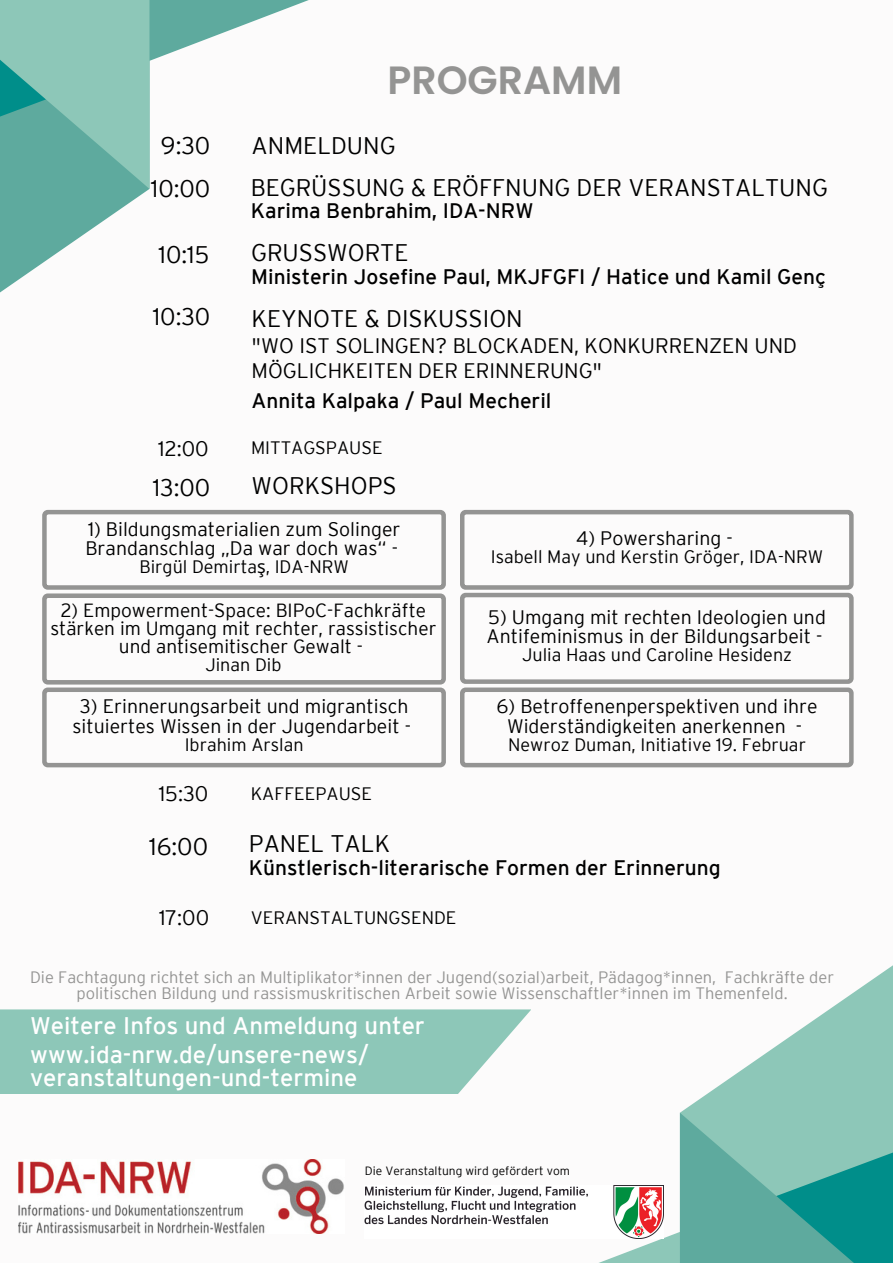
<style>
.page{position:relative;width:893px;height:1264px;background:#fff}
.page>*{position:absolute;margin:0;border:0;box-sizing:border-box;transform-origin:0 0}
.t1{font:600 39.3px "Poppins";color:#949493}
.t2{font:300 24px "Interstate";color:#000}
.t3{font:24px/29.2px "Interstate";color:#fff}
.t4{font:21px "Interstate";color:#000}
.t5{font:300 21px/25px "Interstate";color:#000}
.t6{font:300 19.5px/19px "Interstate";color:#000}
.t7{font:300 19.05px/18px "Interstate";color:#000;text-align:center}
.t8{font:300 18px "Interstate";color:#000}
.t9{font:300 16.5px/15.8px "Interstate";color:#949493;text-align:center}
.t10{font:300 12px "Interstate";color:#000}
.s1{font-family:"Noto Sans";font-weight:400}
</style>
<div class="page">
<div style="left:0;top:0;width:892px;height:1262px;background:#fcfbfb"></div>
<svg style="left:681px;top:966px;width:211px;height:146px"></svg>
<svg style="left:601px;top:1112px;width:291px;height:150px"></svg>
<svg style="left:0;top:189px;width:149px;height:104px"></svg>
<svg style="left:0;top:0;width:309px;height:189px"></svg>
<svg style="left:42px;top:510px;width:404px;height:257px"></svg>
<svg style="left:460px;top:510px;width:393px;height:257px"></svg>
<svg style="left:0;top:1009px;width:530px;height:84px;background:#94cabc"></svg>
<img style="left:19px;top:1159px;width:325px;height:74px">
<img style="left:364px;top:1185px;width:299px;height:52px">
<h1 class="t1" style="left:387px;top:53px;width:236px">PROGRAMM</h1>
<p class="t2" style="left:161px;top:136px;width:51px">9:30</p>
<p class="t2" style="left:251px;top:136px;width:145px">ANMELDUNG</p>
<p class="t2" style="left:151px;top:179px;width:61px">10:00</p>
<p class="t2" style="left:251px;top:178px;width:578px">BEGRÜSSUNG &amp; ERÖFFNUNG DER VERANSTALTUNG</p>
<p class="t4" style="left:251px;top:203px;width:284px">Karima Benbrahim, IDA-NRW</p>
<p class="t2" style="left:158px;top:245px;width:52px">10:15</p>
<p class="t2" style="left:251px;top:244px;width:159px">GRUSSWORTE</p>
<p class="t4" style="left:251px;top:268px;width:576px">Ministerin Josefine Paul, MKJFGFI / Hatice und Kamil Genç</p>
<p class="t2" style="left:153px;top:307px;width:59px">10:30</p>
<p class="t2" style="left:251px;top:309px;width:272px">KEYNOTE &amp; DISKUSSION</p>
<p class="t5" style="left:251px;top:334px;width:547px">"WO IST SOLINGEN? BLOCKADEN, KONKURRENZEN UND<br>MÖGLICHKEITEN DER ERINNERUNG"</p>
<p class="t4" style="left:251px;top:392px;width:301px">Annita Kalpaka / Paul Mecheril</p>
<p class="t5" style="left:158px;top:438px;width:52px">12:00</p>
<p class="t8" style="left:251px;top:440px;width:133px">MITTAGSPAUSE</p>
<p class="t2" style="left:153px;top:478px;width:59px">13:00</p>
<p class="t2" style="left:251px;top:476px;width:146px">WORKSHOPS</p>
<p class="t6" style="left:85px;top:521px;width:316px">1) Bildungsmaterialien zum Solinger<br>Brandanschlag „Da war doch was“ -</p>
<p class="t8" style="left:139px;top:560px;width:211px">Birgül Demirta<span class="s1">ş</span>, IDA-NRW</p>
<p class="t7" style="left:50px;top:603px;width:387px">2) Empowerment-Space: BIPoC-Fachkräfte stärken im Umgang mit rechter, rassistischer und antisemitischer Gewalt -</p>
<p class="t8" style="left:205px;top:658px;width:78px">Jinan Dib</p>
<p class="t6" style="left:72px;top:698px;width:340px;text-align:center">3) Erinnerungsarbeit und migrantisch situiertes Wissen in der Jugendarbeit -</p>
<p class="t8" style="left:185px;top:737px;width:120px">Ibrahim Arslan</p>
<p class="t5" style="left:159px;top:783px;width:51px">15:30</p>
<p class="t8" style="left:251px;top:787px;width:123px">KAFFEEPAUSE</p>
<p class="t6" style="left:576px;top:530px;width:158px">4) Powersharing -</p>
<p class="t8" style="left:491px;top:549px;width:334px">Isabell May und Kerstin Gröger, IDA-NRW</p>
<p class="t6" style="left:486px;top:609px;width:341px">5) Umgang mit rechten Ideologien und<br>Antifeminismus in der Bildungsarbeit -</p>
<p class="t8" style="left:522px;top:648px;width:271px">Julia Haas und Caroline Hesidenz</p>
<p class="t6" style="left:496px;top:698px;width:322px;text-align:center">6) Betroffenenperspektiven und ihre<br>Widerständigkeiten anerkennen -</p>
<p class="t8" style="left:508px;top:737px;width:299px">Newroz Duman, Initiative 19. Februar</p>
<p class="t2" style="left:149px;top:837px;width:60px">16:00</p>
<p class="t2" style="left:249px;top:834px;width:143px">PANEL TALK</p>
<p class="t4" style="left:249px;top:859px;width:473px">Künstlerisch-literarische Formen der Erinnerung</p>
<p class="t5" style="left:159px;top:906px;width:52px">17:00</p>
<p class="t8" style="left:251px;top:910px;width:207px">VERANSTALTUNGSENDE</p>
<p class="t9" style="left:30px;top:970px;width:805px">Die Fachtagung richtet sich an Multiplikator*innen der Jugend(sozial)arbeit, Pädagog*innen, Fachkräfte der politischen Bildung und rassismuskritischen Arbeit sowie Wissenschaftler*innen im Themenfeld.</p>
<p class="t3" style="left:30px;top:1012px;width:396px">Weitere Infos und Anmeldung unter www.ida-nrw.de/unsere-news/</p>
<p class="t3" style="left:30px;top:1065px;width:329px">veranstaltungen-und-termine</p>
<p class="t10" style="left:365px;top:1165px;width:206px">Die Veranstaltung wird gefördert vom</p>
</div>
